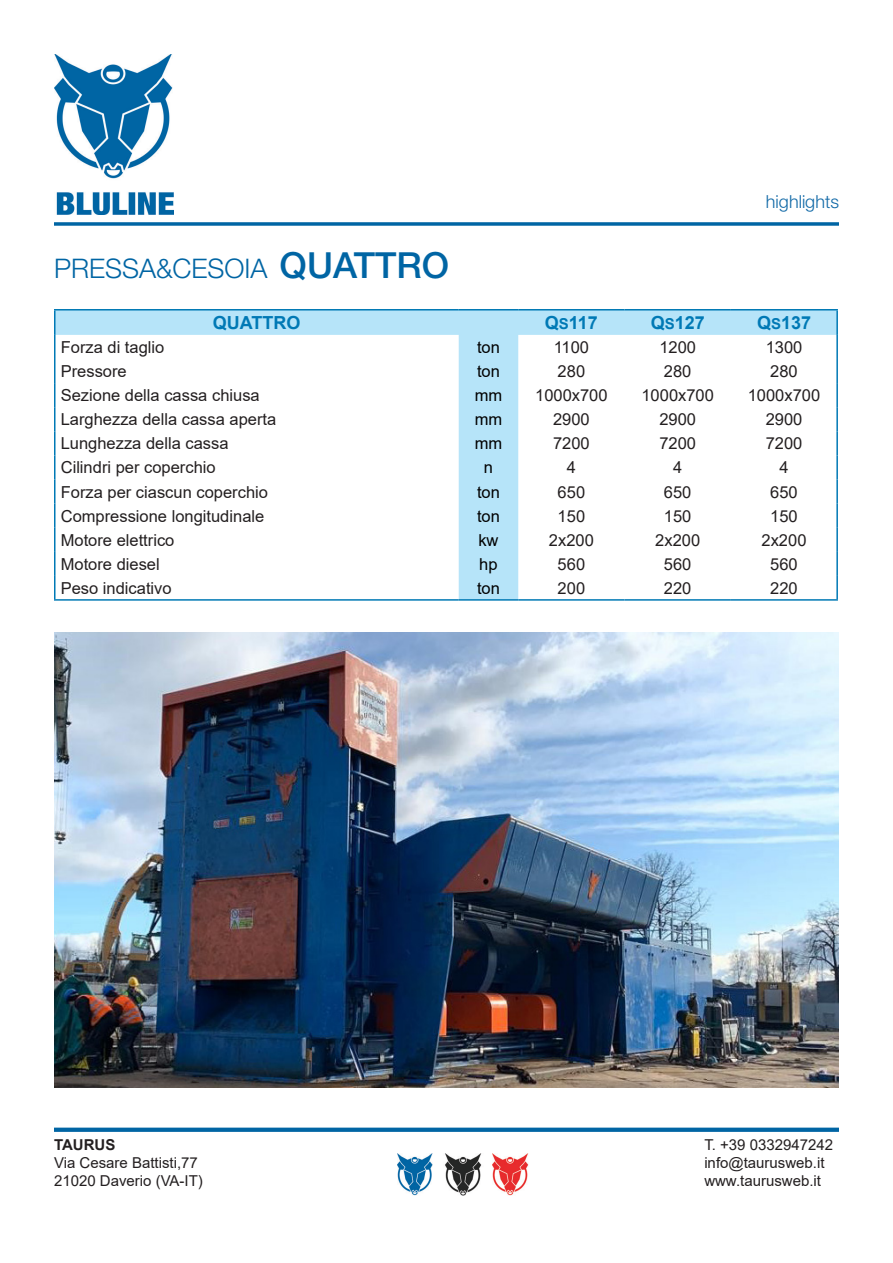
<style>
.page{position:relative;width:893px;height:1263px;background:#fff}
.page>*{position:absolute;margin:0;border:0;box-sizing:border-box;transform-origin:0 0}
.t1{font:300 27px "Helvetica Neue";color:#0065a4}
.t2{font:700 18px "Arial";color:#0079b5}
.t3{font:300 18px "Helvetica Neue";color:#1169a7}
.t4{font:16.5px "Arial";color:#231f20}
.t5{font:16.5px "Arial";color:#000}
.t6{font:15px/18px "Arial";color:#231f20}
.t7{font:700 15px "Arial";color:#231f20}
.s1{font-weight:500;font-size:36px}
.s2{font-size:15px}
</style>
<div class="page">
<hr style="left:54px;top:1127px;width:785px;height:3px;background:#0065a4">
<img style="left:54px;top:54px;width:119px;height:161px">
<img style="left:54px;top:632px;width:785px;height:455px">
<svg style="left:56px;top:310px;width:780px;height:289px"></svg>
<hr style="left:54px;top:309px;width:405px;height:1px;background:#0079b5">
<hr style="left:54px;top:310px;width:2px;height:25px;background:#0079b5">
<hr style="left:459px;top:309px;width:59px;height:1px;background:#0079b5">
<hr style="left:518px;top:309px;width:107px;height:1px;background:#0079b5">
<hr style="left:625px;top:309px;width:106px;height:1px;background:#0079b5">
<hr style="left:731px;top:309px;width:107px;height:1px;background:#0079b5">
<hr style="left:54px;top:599px;width:405px;height:2px;background:#0079b5">
<hr style="left:459px;top:599px;width:59px;height:2px;background:#0079b5">
<hr style="left:518px;top:599px;width:107px;height:2px;background:#0079b5">
<hr style="left:625px;top:599px;width:106px;height:2px;background:#0079b5">
<hr style="left:731px;top:599px;width:107px;height:2px;background:#0079b5">
<hr style="left:836px;top:310px;width:2px;height:25px;background:#0079b5">
<hr style="left:54px;top:335px;width:2px;height:24px;background:#0079b5">
<hr style="left:836px;top:335px;width:2px;height:24px;background:#0079b5">
<hr style="left:54px;top:359px;width:2px;height:24px;background:#0079b5">
<hr style="left:836px;top:359px;width:2px;height:24px;background:#0079b5">
<hr style="left:54px;top:383px;width:2px;height:24px;background:#0079b5">
<hr style="left:836px;top:383px;width:2px;height:24px;background:#0079b5">
<hr style="left:54px;top:407px;width:2px;height:24px;background:#0079b5">
<hr style="left:836px;top:407px;width:2px;height:24px;background:#0079b5">
<hr style="left:54px;top:431px;width:2px;height:24px;background:#0079b5">
<hr style="left:836px;top:431px;width:2px;height:24px;background:#0079b5">
<hr style="left:54px;top:455px;width:2px;height:24px;background:#0079b5">
<hr style="left:836px;top:455px;width:2px;height:24px;background:#0079b5">
<hr style="left:54px;top:479px;width:2px;height:25px;background:#0079b5">
<hr style="left:836px;top:479px;width:2px;height:25px;background:#0079b5">
<hr style="left:54px;top:504px;width:2px;height:24px;background:#0079b5">
<hr style="left:836px;top:504px;width:2px;height:24px;background:#0079b5">
<hr style="left:54px;top:528px;width:2px;height:24px;background:#0079b5">
<hr style="left:836px;top:528px;width:2px;height:24px;background:#0079b5">
<hr style="left:54px;top:552px;width:2px;height:24px;background:#0079b5">
<hr style="left:836px;top:552px;width:2px;height:24px;background:#0079b5">
<hr style="left:54px;top:576px;width:2px;height:23px;background:#0079b5">
<hr style="left:836px;top:576px;width:2px;height:23px;background:#0079b5">
<img style="left:492px;top:1153px;width:36px;height:42px">
<img style="left:397px;top:1153px;width:36px;height:42px">
<img style="left:445px;top:1153px;width:37px;height:42px">
<hr style="left:54px;top:222px;width:785px;height:3px;background:#0065a4">
<hr style="left:54px;top:1129px;width:785px;height:3px;background:#0065a4">
<p class="t3" style="left:766px;top:190px;width:74px">highlights</p>
<h1 class="t1" style="left:54px;top:252px;width:397px">PRESSA&amp;CESOIA <span class="s1">QUATTRO</span></h1>
<p class="t2" style="left:213px;top:310px;width:89px">QUATTRO</p>
<p class="t2" style="left:545px;top:310px;width:55px">Q<span class="s2">S</span>117</p>
<p class="t2" style="left:651px;top:310px;width:56px">Q<span class="s2">S</span>127</p>
<p class="t2" style="left:757px;top:310px;width:56px">Q<span class="s2">S</span>137</p>
<p class="t4" style="left:61px;top:336px;width:105px">Forza di taglio</p>
<p class="t5" style="left:477px;top:336px;width:24px">ton</p>
<p class="t4" style="left:554px;top:336px;width:37px">1100</p>
<p class="t4" style="left:659px;top:336px;width:38px">1200</p>
<p class="t4" style="left:766px;top:336px;width:38px">1300</p>
<p class="t4" style="left:61px;top:360px;width:68px">Pressore</p>
<p class="t5" style="left:477px;top:360px;width:24px">ton</p>
<p class="t4" style="left:558px;top:360px;width:29px">280</p>
<p class="t4" style="left:664px;top:360px;width:29px">280</p>
<p class="t4" style="left:770px;top:360px;width:29px">280</p>
<p class="t4" style="left:61px;top:384px;width:201px">Sezione della cassa chiusa</p>
<p class="t5" style="left:475px;top:384px;width:29px">mm</p>
<p class="t4" style="left:535px;top:384px;width:74px">1000x700</p>
<p class="t4" style="left:641px;top:384px;width:74px">1000x700</p>
<p class="t4" style="left:748px;top:384px;width:74px">1000x700</p>
<p class="t4" style="left:61px;top:408px;width:217px">Larghezza della cassa aperta</p>
<p class="t5" style="left:475px;top:408px;width:29px">mm</p>
<p class="t4" style="left:553px;top:408px;width:38px">2900</p>
<p class="t4" style="left:659px;top:408px;width:38px">2900</p>
<p class="t4" style="left:766px;top:408px;width:38px">2900</p>
<p class="t4" style="left:61px;top:432px;width:169px">Lunghezza della cassa</p>
<p class="t5" style="left:475px;top:432px;width:29px">mm</p>
<p class="t4" style="left:553px;top:432px;width:38px">7200</p>
<p class="t4" style="left:659px;top:432px;width:38px">7200</p>
<p class="t4" style="left:766px;top:432px;width:38px">7200</p>
<p class="t4" style="left:61px;top:456px;width:156px">Cilindri per coperchio</p>
<p class="t5" style="left:484px;top:456px;width:11px">n</p>
<p class="t4" style="left:567px;top:456px;width:11px">4</p>
<p class="t4" style="left:673px;top:456px;width:11px">4</p>
<p class="t4" style="left:779px;top:456px;width:11px">4</p>
<p class="t4" style="left:61px;top:480px;width:209px">Forza per ciascun coperchio</p>
<p class="t5" style="left:477px;top:480px;width:24px">ton</p>
<p class="t4" style="left:558px;top:480px;width:29px">650</p>
<p class="t4" style="left:664px;top:480px;width:29px">650</p>
<p class="t4" style="left:770px;top:480px;width:29px">650</p>
<p class="t4" style="left:61px;top:504px;width:205px">Compressione longitudinale</p>
<p class="t5" style="left:477px;top:504px;width:24px">ton</p>
<p class="t4" style="left:558px;top:504px;width:29px">150</p>
<p class="t4" style="left:664px;top:504px;width:29px">150</p>
<p class="t4" style="left:770px;top:504px;width:29px">150</p>
<p class="t4" style="left:61px;top:529px;width:115px">Motore elettrico</p>
<p class="t5" style="left:478px;top:529px;width:22px">kw</p>
<p class="t4" style="left:549px;top:529px;width:46px">2x200</p>
<p class="t4" style="left:655px;top:529px;width:46px">2x200</p>
<p class="t4" style="left:761px;top:529px;width:46px">2x200</p>
<p class="t4" style="left:61px;top:553px;width:101px">Motore diesel</p>
<p class="t5" style="left:479px;top:553px;width:20px">hp</p>
<p class="t4" style="left:558px;top:553px;width:29px">560</p>
<p class="t4" style="left:664px;top:553px;width:29px">560</p>
<p class="t4" style="left:770px;top:553px;width:29px">560</p>
<p class="t4" style="left:61px;top:577px;width:112px">Peso indicativo</p>
<p class="t5" style="left:477px;top:577px;width:24px">ton</p>
<p class="t4" style="left:558px;top:577px;width:29px">200</p>
<p class="t4" style="left:664px;top:577px;width:29px">220</p>
<p class="t4" style="left:770px;top:577px;width:29px">220</p>
<p class="t7" style="left:54px;top:1134px;width:63px">TAURUS</p>
<p class="t6" style="left:54px;top:1153px;width:150px">Via Cesare Battisti,77<br>21020 Daverio (VA-IT)</p>
<p class="t6" style="left:704px;top:1135px;width:130px">T. +39 0332947242 info@taurusweb.it www.taurusweb.it</p>
</div>
